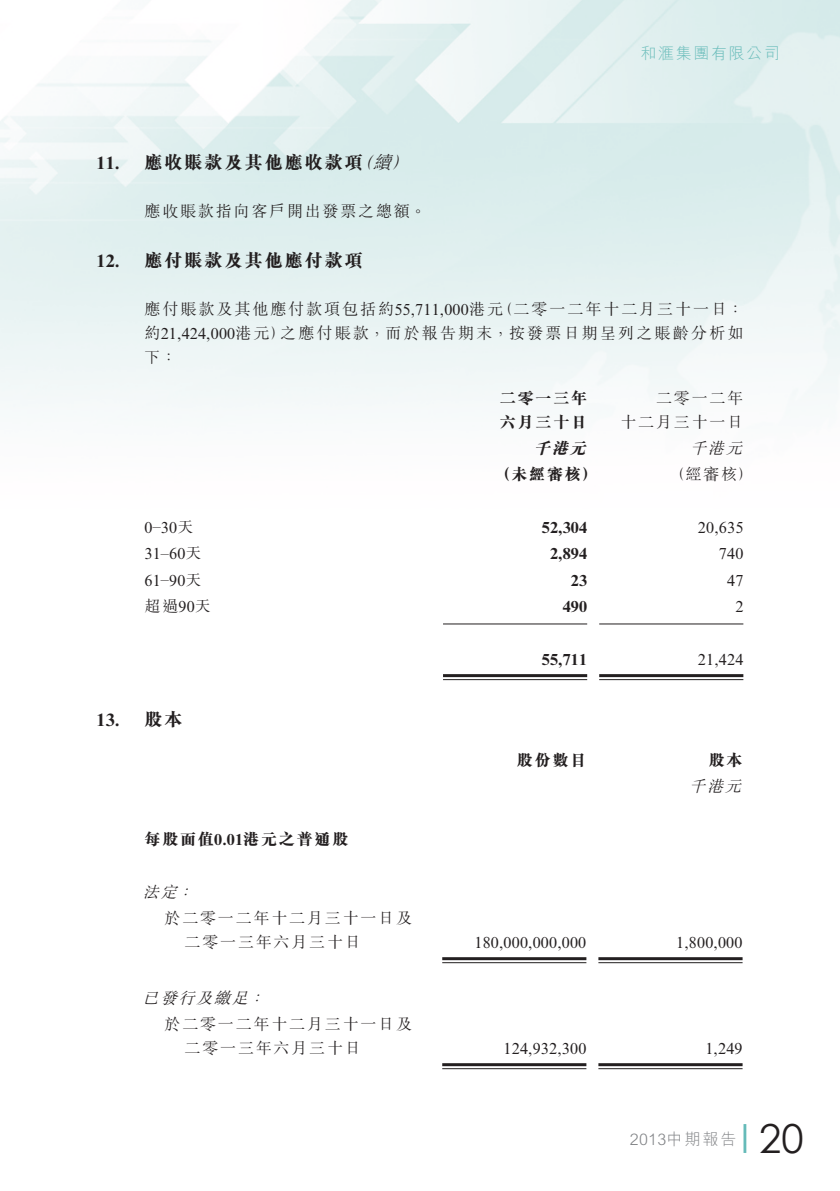
<style>
.page{position:relative;width:840px;height:1191px;background:#fff}
.page>*{position:absolute;margin:0;border:0;box-sizing:border-box;transform-origin:0 0}
.t1{font:40px "Century Gothic";color:#231f20}
._17_H1__Note{font:800 18px "M Sung HK";letter-spacing:.11em;color:#231f20}
._17_H1__Note-2{font:700 18px "Times New Roman MT Std";color:#231f20}
._17_H1__Note-3{font:italic 300 18px "M Sung HK";color:#231f20}
._26___P2__Note{font:300 16px/24px "M Sung HK";letter-spacing:.12em;color:#231f20}
._02_Note_Text{font:16px "Times New Roman MT Std";letter-spacing:.01em;color:#231f20}
._29_Table_Stub__Note{font:300 16px "M Sung HK";letter-spacing:.11em;color:#231f20}
._02_Note_Text-2{font:800 16px/24px "M Sung HK";letter-spacing:.11em;color:#231f20}
._02_Note_Text-3{font:700 16px "Times New Roman MT Std";letter-spacing:.01em;color:#231f20}
._02_Note_Text-4{font:300 16px/24px "M Sung HK";letter-spacing:.11em;color:#231f20;text-align:right}
._29_Table_Stub__Note-2{font:16px "Times New Roman MT Std";letter-spacing:.01em;color:#231f20}
._26___P2__Note-2{font:16px/24px "Times New Roman MT Std";letter-spacing:.01em;color:#231f20}
._29_Table_Stub__Note-3{font:800 16px "M Sung HK";letter-spacing:.11em;color:#231f20}
._29_Table_Stub__Note-4{font:italic 300 16px "M Sung HK";color:#231f20}
.t2{font:300 16px "M Hei HK";letter-spacing:.02em;color:#808285}
.t3{font:300 16px "M Hei HK";letter-spacing:.1em;color:#66bbb9}
._02_Note_Text-5{font:italic 300 16px "M Sung HK";color:#231f20}
._02_Note_Text-6{font:italic 800 16px "M Sung HK";color:#231f20}
.s1{font-family:"Times New Roman MT Std";font-weight:400}
.s2{font-family:"M Sung HK";font-weight:300}
.s3{font-family:"Times New Roman MT Std";font-weight:700}
</style>
<div class="page">
<hr style="left:743px;top:1124px;width:3px;height:29px;background:#66bbb9">
<img style="left:0;top:0;width:1px;height:631px">
<hr style="left:443px;top:623px;width:144px;height:1px;background:#231f20">
<hr style="left:599px;top:623px;width:144px;height:1px;background:#231f20">
<hr style="left:443px;top:674px;width:144px;height:3px;background:#231f20">
<hr style="left:443px;top:679px;width:144px;height:1px;background:#231f20">
<hr style="left:599px;top:674px;width:144px;height:3px;background:#231f20">
<hr style="left:599px;top:679px;width:144px;height:1px;background:#231f20">
<hr style="left:442px;top:957px;width:144px;height:3px;background:#231f20">
<hr style="left:442px;top:962px;width:144px;height:1px;background:#231f20">
<hr style="left:598px;top:957px;width:144px;height:3px;background:#231f20">
<hr style="left:598px;top:962px;width:144px;height:1px;background:#231f20">
<hr style="left:442px;top:1063px;width:144px;height:3px;background:#231f20">
<hr style="left:442px;top:1068px;width:144px;height:1px;background:#231f20">
<hr style="left:598px;top:1063px;width:144px;height:3px;background:#231f20">
<hr style="left:598px;top:1068px;width:144px;height:1px;background:#231f20">
<p class="t3" style="left:640px;top:42px;width:141px">和滙集團有限公司</p>
<p class="_17_H1__Note-2" style="left:96px;top:152px;width:25px">11.</p>
<p class="_17_H1__Note-2" style="left:96px;top:250px;width:25px">12.</p>
<p class="_17_H1__Note-2" style="left:96px;top:708px;width:25px">13.</p>
<p class="_17_H1__Note" style="left:144px;top:150px;width:220px">應收賬款及其他應收款項</p>
<p class="_17_H1__Note-3" style="left:372px;top:150px;width:26px">續</p>
<p class="_17_H1__Note-3" style="left:354px;top:150px;width:26px">（</p>
<p class="_17_H1__Note-3" style="left:391px;top:150px;width:26px">(</p>
<p class="_26___P2__Note" style="left:144px;top:199px;width:283px">應收賬款指向客戶開出發票之總額。</p>
<p class="_17_H1__Note" style="left:144px;top:248px;width:220px">應付賬款及其他應付款項</p>
<p class="_26___P2__Note" style="left:280px;top:297px;width:464px;text-indent:-135px">應付賬款及其他應付款項包括約<span class="s1">55,711,000</span>港元<br>之應付賬款，而於報告期末，按發票日期呈列之賬齡分析如</p>
<p class="_26___P2__Note" style="left:497px;top:297px;width:247px">（二零一二年十二月三十一日：</p>
<p class="_26___P2__Note-2" style="left:144px;top:322px;width:143px"><span class="s2">約</span>21,424,000<span class="s2">港元）下：</span></p>
<p class="_02_Note_Text-2" style="left:499px;top:385px;width:89px">二零一三年六月三十日</p>
<p class="_02_Note_Text-4" style="left:620px;top:385px;width:124px">二零一二年<br>十二月三十一日</p>
<p class="_02_Note_Text-5" style="left:689px;top:437px;width:59px">千港元</p>
<p class="_02_Note_Text-6" style="left:533px;top:437px;width:59px">千港元</p>
<p class="_29_Table_Stub__Note-2" style="left:144px;top:518px;width:50px">–0 30<span class="s2">天</span></p>
<p class="_29_Table_Stub__Note-2" style="left:144px;top:544px;width:58px">31–60<span class="s2">天</span></p>
<p class="_29_Table_Stub__Note-2" style="left:144px;top:571px;width:58px">61–90<span class="s2">天</span></p>
<p class="_29_Table_Stub__Note" style="left:144px;top:595px;width:68px">超過<span class="s1">90</span>天</p>
<p class="_17_H1__Note" style="left:144px;top:706px;width:40px">股本</p>
<p class="_29_Table_Stub__Note-3" style="left:144px;top:828px;width:205px">每股面值<span class="s3">0.01</span>港元之普通股</p>
<p class="_29_Table_Stub__Note-4" style="left:143px;top:880px;width:41px">法定</p>
<p class="_29_Table_Stub__Note" style="left:164px;top:907px;width:249px">於二零一二年十二月三十一日及</p>
<p class="_29_Table_Stub__Note-4" style="left:177px;top:880px;width:23px">：</p>
<p class="_29_Table_Stub__Note" style="left:184px;top:931px;width:178px">二零一三年六月三十日</p>
<p class="_29_Table_Stub__Note-4" style="left:143px;top:986px;width:112px">已發行及繳足</p>
<p class="_29_Table_Stub__Note" style="left:164px;top:1013px;width:249px">於二零一二年十二月三十一日及</p>
<p class="_29_Table_Stub__Note-4" style="left:248px;top:986px;width:23px">：</p>
<p class="_29_Table_Stub__Note" style="left:184px;top:1037px;width:178px">二零一三年六月三十日</p>
<p class="_02_Note_Text-2" style="left:495px;top:462px;width:103px">（未經審核）</p>
<p class="_02_Note_Text-3" style="left:541px;top:517px;width:47px">52,304</p>
<p class="_02_Note_Text-3" style="left:549px;top:544px;width:39px">2,894</p>
<p class="_02_Note_Text-3" style="left:570px;top:570px;width:18px">23</p>
<p class="_02_Note_Text-3" style="left:562px;top:596px;width:26px">490</p>
<p class="_02_Note_Text-3" style="left:541px;top:650px;width:47px">55,711</p>
<p class="_02_Note_Text-2" style="left:516px;top:747px;width:71px">股份數目</p>
<p class="_02_Note_Text" style="left:474px;top:933px;width:113px">180,000,000,000</p>
<p class="_02_Note_Text" style="left:503px;top:1039px;width:84px">124,932,300</p>
<p class="_02_Note_Text-4" style="left:669px;top:462px;width:85px">（經審核(</p>
<p class="_02_Note_Text" style="left:697px;top:518px;width:47px">20,635</p>
<p class="_02_Note_Text" style="left:718px;top:544px;width:26px">740</p>
<p class="_02_Note_Text" style="left:726px;top:571px;width:18px">47</p>
<p class="_02_Note_Text" style="left:735px;top:597px;width:9px">2</p>
<p class="_02_Note_Text" style="left:697px;top:650px;width:47px">21,424</p>
<p class="_02_Note_Text-2" style="left:708px;top:747px;width:35px">股本</p>
<p class="_02_Note_Text-5" style="left:689px;top:775px;width:59px">千港元</p>
<p class="_02_Note_Text" style="left:675px;top:933px;width:68px">1,800,000</p>
<p class="_02_Note_Text" style="left:705px;top:1039px;width:39px">1,249</p>
<p class="t2" style="left:629px;top:1127px;width:108px">2013中期報告</p>
<h1 class="t1" style="left:758px;top:1110px;width:46px">20</h1>
</div>
